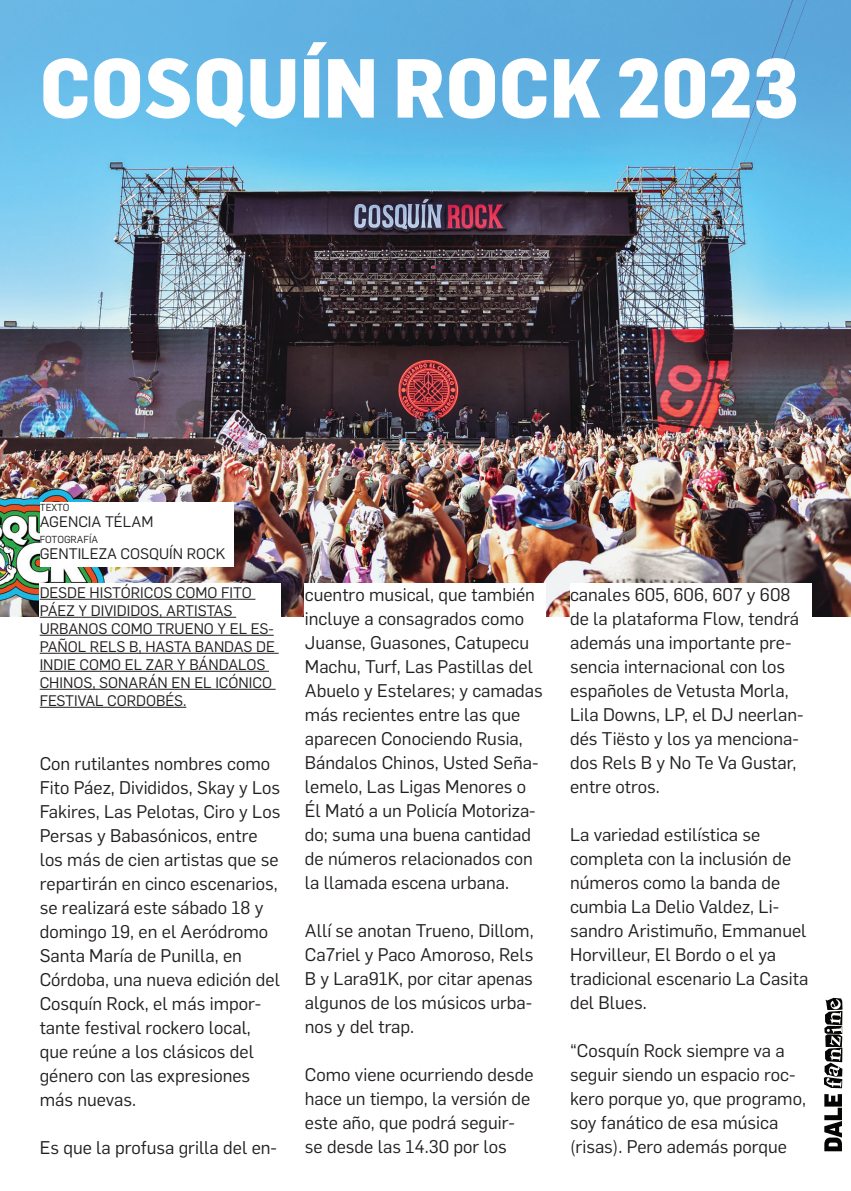
<style>
.page{position:relative;width:851px;height:1191px;background:#fff}
.page>*{position:absolute;margin:0;border:0;box-sizing:border-box;transform-origin:0 0}
.t1{font:800 82px "Flama Semicondensed";color:#fff}
.t2{font:18px/24px "Flama";color:#231f20}
.t3{font:15px/18px "Flama";color:#231f20}
.t4{font:10px "Flama";color:#231f20}
</style>
<div class="page">
<img style="left:823px;top:1000px;width:20px;height:151px">
<img style="left:824px;top:997px;width:18px;height:37px">
<img style="left:824px;top:1094px;width:17px;height:57px">
<img style="left:0;top:0;width:850px;height:616px">
<div style="left:40px;top:583px;width:241px;height:131px;background:#fff"></div>
<hr style="left:40px;top:599px;width:215px;height:1px;background:#231f20">
<hr style="left:40px;top:617px;width:196px;height:1px;background:#231f20">
<hr style="left:40px;top:635px;width:234px;height:1px;background:#231f20">
<hr style="left:40px;top:653px;width:238px;height:1px;background:#231f20">
<hr style="left:40px;top:671px;width:229px;height:1px;background:#231f20">
<hr style="left:40px;top:689px;width:235px;height:1px;background:#231f20">
<hr style="left:40px;top:707px;width:146px;height:1px;background:#231f20">
<div style="left:40px;top:502px;width:193px;height:65px;background:#fff"></div>
<div style="left:305px;top:583px;width:241px;height:574px;background:#fff"></div>
<div style="left:570px;top:583px;width:241px;height:574px;background:#fff"></div>
<h1 class="t1" style="left:40px;top:34px;width:760px">COSQUÍN ROCK 2023</h1>
<p class="t4" style="left:40px;top:501px;width:31px">TEXTO</p>
<p class="t3" style="left:40px;top:512px;width:115px">AGENCIA TÉLAM</p>
<p class="t4" style="left:40px;top:533px;width:60px">FOTOGRAFÍA</p>
<p class="t3" style="left:40px;top:544px;width:187px">GENTILEZA COSQUÍN ROCK</p>
<p class="t3" style="left:40px;top:582px;width:237px">DESDE HISTÓRICOS COMO FITO<br>PÁEZ Y DIVIDIDOS, ARTISTAS<br>URBANOS COMO TRUENO Y EL ES-<br>PAÑOL RELS B, HASTA BANDAS DE<br>INDIE COMO EL ZAR Y BÁNDALOS<br>CHINOS, SONARÁN EN EL ICÓNICO<br>FESTIVAL CORDOBÉS.</p>
<p class="t2" style="left:40px;top:750px;width:242px">Con rutilantes nombres como<br>Fito Páez, Divididos, Skay y Los<br>Fakires, Las Pelotas, Ciro y Los<br>Persas y Babasónicos, entre los más de cien artistas que se repartirán en cinco escenarios, se realizará este sábado 18 y domingo 19, en el Aeródromo<br>Santa María de Punilla, en<br>Córdoba, una nueva edición del<br>Cosquín Rock, el más impor&shy;tante festival rockero local, que reúne a los clásicos del género con las expresiones más nuevas.</p>
<p class="t2" style="left:40px;top:1134px;width:239px">Es que la profusa grilla del en-</p>
<p class="t2" style="left:305px;top:581px;width:239px">cuentro musical, que también incluye a consagrados como<br>Juanse, Guasones, Catupecu<br>Machu, Turf, Las Pastillas del<br>Abuelo y Estelares; y camadas más recientes entre las que aparecen Conociendo Rusia,<br>Bándalos Chinos, Usted Seña&shy;lemelo, Las Ligas Menores o<br>Él Mató a un Policía Motoriza&shy;do; suma una buena cantidad de números relacionados con la llamada escena urbana.</p>
<p class="t2" style="left:305px;top:917px;width:230px;text-align:justify">Allí se anotan Trueno, Dillom, Ca7riel y Paco Amoroso, Rels B y Lara91K, por citar apenas algunos de los músicos urba&shy;nos y del trap.</p>
<p class="t2" style="left:305px;top:1061px;width:230px">Como viene ocurriendo desde hace un tiempo, la versión de este año, que podrá seguir&shy;se desde las 14.30 por los</p>
<p class="t2" style="left:570px;top:581px;width:235px">canales 605, 606, 607 y 608 de la plataforma Flow, tendrá además una importante pre&shy;sencia internacional con los españoles de Vetusta Morla,<br>Lila Downs, LP, el DJ neerlan&shy;dés Tiësto y los ya menciona&shy;dos Rels B y No Te Va Gustar, entre otros.</p>
<p class="t2" style="left:570px;top:821px;width:240px">La variedad estilística se completa con la inclusión de números como la banda de cumbia La Delio Valdez, Li&shy;sandro Aristimuño, Emmanuel<br>Horvilleur, El Bordo o el ya tradicional escenario La Casita del Blues.</p>
<p class="t2" style="left:570px;top:1037px;width:237px">“Cosquín Rock siempre va a seguir siendo un espacio roc&shy;kero porque yo, que programo, soy fanático de esa música (risas). Pero además porque</p>
</div>
